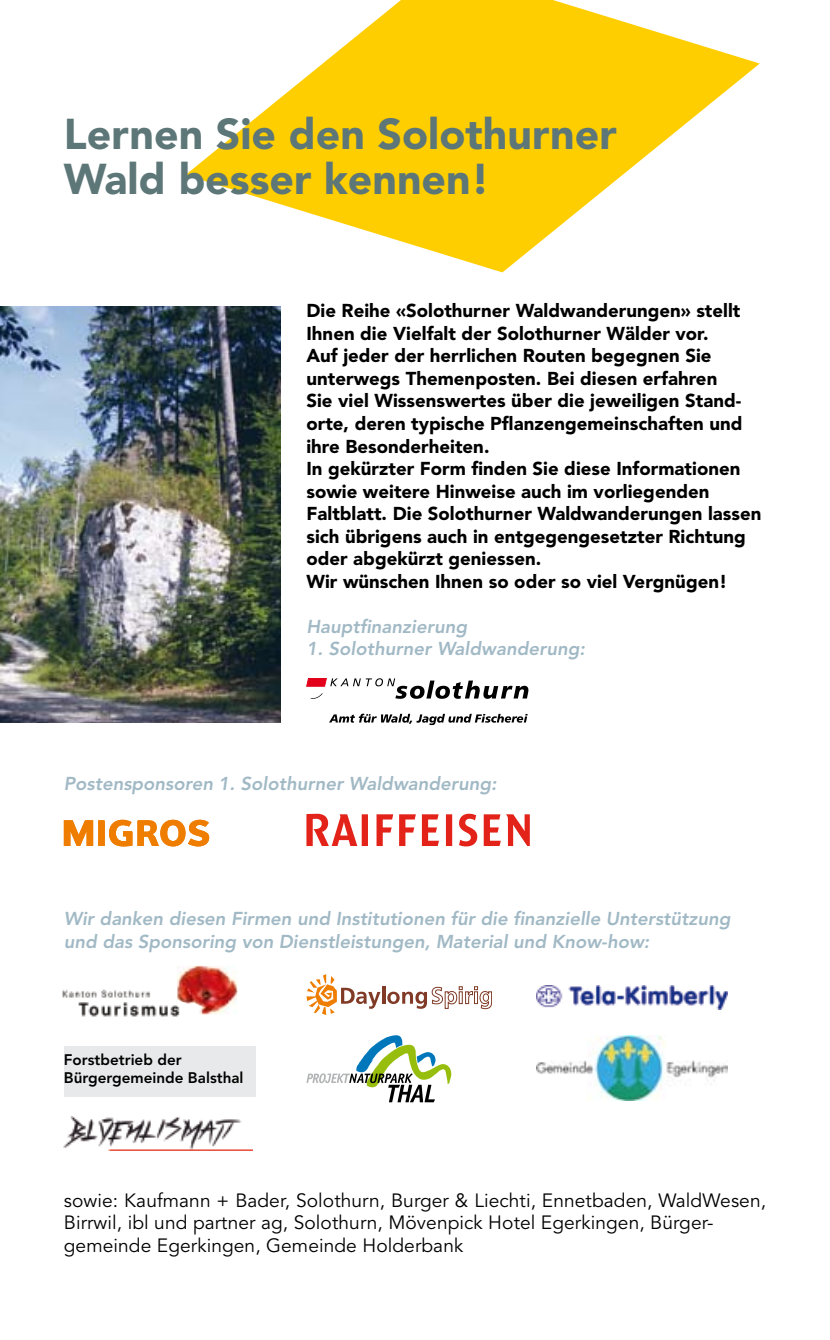
<style>
.page{position:relative;width:830px;height:1340px;background:#fff}
.page>*{position:absolute;margin:0;border:0;box-sizing:border-box;transform-origin:0 0}
.t1{font:900 42.75px/45px "Avenir";color:#5d7677}
.t2{font:19.12px/22.5px "Avenir";letter-spacing:.005em;color:#000}
.t3{font:900 18.45px/22.5px "Avenir";color:#000}
.t4{font:italic 800 18.45px/22.5px "Avenir";color:#a1b9c5}
.t5{font:800 15.3px/18.2px "Avenir";color:#000}
</style>
<div class="page">
<svg style="left:185px;top:0;width:574px;height:272px;fill:#ffce00"></svg>
<svg style="left:306px;top:813px;width:223px;height:33px"></svg>
<svg style="left:306px;top:678px;width:222px;height:20px"></svg>
<svg style="left:329px;top:713px;width:198px;height:12px"></svg>
<img style="left:0;top:306px;width:281px;height:416px">
<svg style="left:64px;top:819px;width:145px;height:27px"></svg>
<img style="left:62px;top:989px;width:118px;height:28px">
<img style="left:177px;top:965px;width:60px;height:49px">
<svg style="left:306px;top:974px;width:74px;height:41px"></svg>
<hr style="left:382px;top:986px;width:3px;height:17px;background:#803a26">
<svg style="left:387px;top:986px;width:104px;height:23px"></svg>
<img style="left:536px;top:985px;width:190px;height:24px">
<div style="left:64px;top:1045px;width:192px;height:51px;background:#e8e9ea"></div>
<svg style="left:306px;top:1035px;width:145px;height:67px"></svg>
<img style="left:536px;top:1035px;width:191px;height:65px">
<img style="left:64px;top:1116px;width:188px;height:34px">
<h1 class="t1" style="left:64px;top:111px;width:554px">Lernen Sie den Solothurner<br>Wald besser kennen!</h1>
<p class="t3" style="left:306px;top:299px;width:456px">Die Reihe «Solothurner Waldwanderungen» stellt Ihnen die Vielfalt der Solothurner Wälder vor.<br>Auf jeder der herrlichen Routen begegnen Sie unterwegs Themenposten. Bei diesen erfahren<br>Sie viel Wissenswertes über die jeweiligen Stand&shy;orte, deren typische Pflanzengemeinschaften und ihre Besonderheiten.<br>In gekürzter Form finden Sie diese Informationen sowie weitere Hinweise auch im vorliegenden Faltblatt. Die Solothurner Waldwanderungen lassen sich übrigens auch in entgegengesetzter Richtung oder abgekürzt geniessen.<br>Wir wünschen Ihnen so oder so viel Vergnügen!</p>
<p class="t4" style="left:306px;top:615px;width:162px">Hauptfinanzierung</p>
<p class="t4" style="left:306px;top:637px;width:280px">1. Solothurner Waldwanderung:</p>
<p class="t4" style="left:64px;top:772px;width:434px">Postensponsoren 1. Solothurner Waldwanderung:</p>
<p class="t4" style="left:64px;top:907px;width:667px">Wir danken diesen Firmen und Institutionen für die finanzielle Unterstützung und das Sponsoring von Dienstleistungen, Material und Know-how:</p>
<p class="t5" style="left:64px;top:1050px;width:181px">Forstbetrieb der<br>Bürgergemeinde Balsthal</p>
<p class="t2" style="left:64px;top:1189px;width:703px">sowie: Kaufmann + Bader, Solothurn, Burger &amp; Liechti, Ennetbaden, WaldWesen,<br>Birrwil, ibl und partner ag, Solothurn, Mövenpick Hotel Egerkingen, Bürger&shy;gemeinde Egerkingen, Gemeinde Holderbank</p>
</div>
